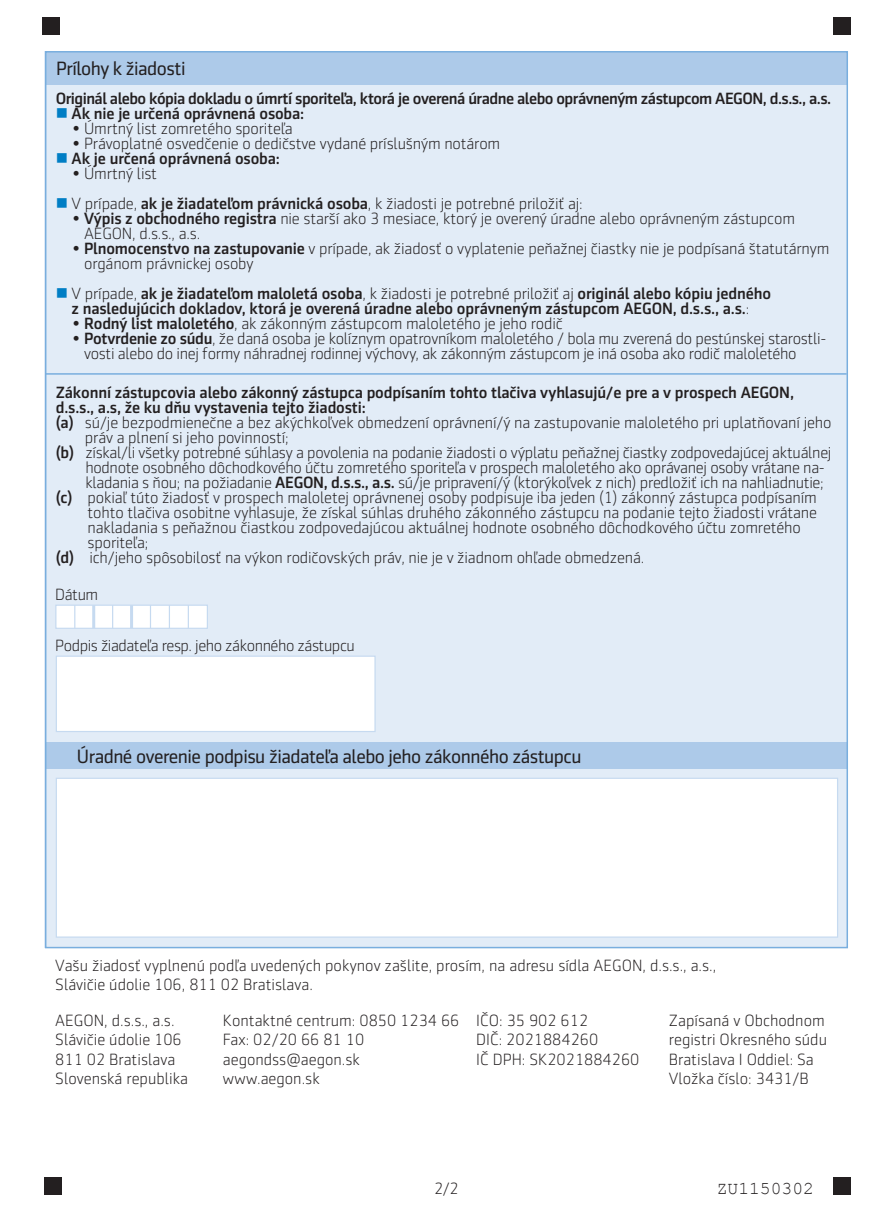
<style>
.page{position:relative;width:893px;height:1212px;background:#fff}
.page>*{position:absolute;margin:0;border:0;box-sizing:border-box;transform-origin:0 0}
.t1{font:19.5px "Sentico Sans DT";letter-spacing:-.025em;color:#231f20}
.t2{font:18px "Courier New";color:#231f20}
.t3{font:300 16.5px/19.5px "Sentico Sans DT";letter-spacing:-.01em;color:#231f20}
.t4{font:500 16.5px/15px "Sentico Sans DT";letter-spacing:-.01em;color:#231f20;text-align:center}
.t5{font:500 16.5px "Sentico Sans DT";letter-spacing:-.03em;color:#231f20}
.s1{color:#007ec5}
.s2{font-weight:500}
.s3{font-weight:300}
</style>
<div class="page">
<div style="left:45px;top:51px;width:802px;height:897px;background:#e2ecf7"></div>
<hr style="left:45px;top:373px;width:802px;height:2px;background:#79aede">
<div style="left:45px;top:52px;width:802px;height:33px;background:#adcae9"></div>
<div style="left:45px;top:742px;width:802px;height:27px;background:#adcae9"></div>
<div style="left:56px;top:656px;width:319px;height:75px;background:#fff"></div>
<div style="left:56px;top:655px;width:320px;height:77px;border:1px solid #c6daf0"></div>
<div style="left:56px;top:778px;width:782px;height:159px;background:#fff"></div>
<div style="left:56px;top:778px;width:782px;height:160px;border:1px solid #c6daf0"></div>
<div style="left:56px;top:605px;width:151px;height:23px;background:#fff"></div>
<div style="left:55px;top:605px;width:153px;height:24px;border:1px solid #c6daf0"></div>
<svg style="left:74px;top:605px;width:1px;height:23px"></svg>
<hr style="left:92px;top:605px;width:3px;height:23px;background:#c6daf0">
<svg style="left:112px;top:605px;width:1px;height:23px"></svg>
<hr style="left:130px;top:605px;width:3px;height:23px;background:#c6daf0">
<svg style="left:150px;top:605px;width:1px;height:23px"></svg>
<svg style="left:169px;top:605px;width:1px;height:23px"></svg>
<svg style="left:188px;top:605px;width:1px;height:23px"></svg>
<div style="left:833px;top:1178px;width:17px;height:17px;background:#231f20"></div>
<div style="left:44px;top:1178px;width:17px;height:17px;background:#231f20"></div>
<div style="left:833px;top:17px;width:17px;height:17px;background:#231f20"></div>
<div style="left:43px;top:17px;width:17px;height:17px;background:#231f20"></div>
<p class="t1" style="left:56px;top:61px;width:131px">Prílohy k žiadosti</p>
<p class="t5" style="left:56px;top:93px;width:777px">Originál alebo kópia dokladu o úmrtí sporiteľa, ktorá je overená úradne alebo oprávneným zástupcom AEGON, d.s.s., a.s.</p>
<p class="t4" style="left:56px;top:107px;width:250px"><span class="s1">■</span> Ak nie je určená oprávnená osoba:</p>
<p class="t3" style="left:72px;top:120px;width:222px">• Úmrtný list zomretého sporiteľa</p>
<p class="t3" style="left:72px;top:135px;width:430px">• Právoplatné osvedčenie o dedičstve vydané príslušným notárom</p>
<p class="t4" style="left:56px;top:152px;width:226px"><span class="s1">■</span> Ak je určená oprávnená osoba:</p>
<p class="t3" style="left:72px;top:165px;width:86px">• Úmrtný list</p>
<p class="t3" style="left:56px;top:195px;width:528px"><span class="s1">■</span> V prípade, <span class="s2">ak je žiadateľom právnická osoba</span>, k žiadosti je potrebné priložiť aj:</p>
<p class="t3" style="left:84px;top:213px;width:712px;line-height:15px;text-indent:-12px">• <span class="s2">Výpis z obchodného registra</span> nie starší ako 3 mesiace, ktorý je overený úradne alebo oprávneným zástupcom<br>AEGON, d.s.s., a.s.</p>
<p class="t3" style="left:84px;top:243px;width:747px;line-height:15px;text-indent:-12px">• <span class="s2">Plnomocenstvo na zastupovanie</span> v prípade, ak žiadosť o vyplatenie peňažnej čiastky nie je podpísaná štatutárnym orgánom právnickej osoby</p>
<p class="t4" style="left:56px;top:287px;width:717px"><span class="s1">■</span> <span class="s3">V prípade,</span> ak je žiadateľom maloletá osoba<span class="s3">, k žiadosti je potrebné priložiť aj</span> originál alebo kópiu jedného z nasledujúcich dokladov, ktorá je overená úradne alebo oprávneným zástupcom AEGON, d.s.s., a.s.<span class="s3">:</span></p>
<p class="t3" style="left:72px;top:315px;width:492px">• <span class="s2">Rodný list maloletého</span>, ak zákonným zástupcom maloletého je jeho rodič</p>
<p class="t3" style="left:84px;top:333px;width:744px;line-height:15px;text-indent:-12px">• <span class="s2">Potvrdenie zo súdu</span>, že daná osoba je kolíznym opatrovníkom maloletého / bola mu zverená do pestúnskej starostli&shy;vosti alebo do inej formy náhradnej rodinnej výchovy, ak zákonným zástupcom je iná osoba ako rodič maloletého</p>
<p class="t4" style="left:56px;top:386px;width:740px">Zákonní zástupcovia alebo zákonný zástupca podpísaním tohto tlačiva vyhlasujú/e pre a v prospech AEGON,</p>
<p class="t4" style="left:56px;top:401px;width:312px">d.s.s., a.s, že ku dňu vystavenia tejto žiadosti:</p>
<p class="t3" style="left:56px;top:413px;width:777px"><span class="s2">(a)</span> sú/je bezpodmienečne a bez akýchkoľvek obmedzení oprávnení/ý na zastupovanie maloletého pri uplatňovaní jeho</p>
<p class="t3" style="left:85px;top:428px;width:205px">práv a plnení si jeho povinností;</p>
<p class="t3" style="left:56px;top:443px;width:777px"><span class="s2">(b)</span> získal/li všetky potrebné súhlasy a povolenia na podanie žiadosti o výplatu peňažnej čiastky zodpovedajúcej aktuálnej</p>
<p class="t3" style="left:85px;top:458px;width:741px">hodnote osobného dôchodkového účtu zomretého sporiteľa v prospech maloletého ako oprávanej osoby vrátane na-</p>
<p class="t3" style="left:85px;top:473px;width:740px">kladania s ňou; na požiadanie <span class="s2">AEGON, d.s.s., a.s.</span> sú/je pripravení/ý (ktorýkoľvek z nich) predložiť ich na nahliadnutie;</p>
<p class="t3" style="left:56px;top:488px;width:762px"><span class="s2">(c)</span> pokiaľ túto žiadosť v prospech maloletej oprávnenej osoby podpisuje iba jeden (1) zákonný zástupca podpísaním</p>
<p class="t3" style="left:88px;top:503px;width:731px">tohto tlačiva osobitne vyhlasuje, že získal súhlas druhého zákonného zástupcu na podanie tejto žiadosti vrátane</p>
<p class="t3" style="left:88px;top:518px;width:715px">nakladania s peňažnou čiastkou zodpovedajúcou aktuálnej hodnote osobného dôchodkového účtu zomretého</p>
<p class="t3" style="left:88px;top:533px;width:62px">sporiteľa;</p>
<p class="t3" style="left:56px;top:548px;width:590px"><span class="s2">(d)</span> ich/jeho spôsobilosť na výkon rodičovských práv, nie je v žiadnom ohľade obmedzená.</p>
<p class="t3" style="left:55px;top:586px;width:45px">Dátum</p>
<p class="t3" style="left:55px;top:637px;width:301px">Podpis žiadateľa resp. jeho zákonného zástupcu</p>
<p class="t1" style="left:77px;top:749px;width:506px">Úradné overenie podpisu žiadateľa alebo jeho zákonného zástupcu</p>
<p class="t3" style="left:55px;top:956px;width:663px">Vašu žiadosť vyplnenú podľa uvedených pokynov zašlite, prosím, na adresu sídla AEGON, d.s.s., a.s.,<br>Slávičie údolie 106, 811 02 Bratislava.</p>
<p class="t3" style="left:55px;top:1011px;width:134px">AEGON, d.s.s., a.s.<br>Slávičie údolie 106<br>811 02 Bratislava<br>Slovenská republika</p>
<p class="t3" style="left:223px;top:1011px;width:238px">Kontaktné centrum: 0850 1234 66<br>Fax: 02/20 66 81 10 aegondss@aegon.sk www.aegon.sk</p>
<p class="t3" style="left:476px;top:1011px;width:165px">IČO: 35 902 612<br>DIČ: 2021884260<br>IČ DPH: SK2021884260</p>
<p class="t3" style="left:669px;top:1011px;width:160px">Zapísaná v Obchodnom registri Okresného súdu<br>Bratislava I Oddiel: Sa<br>Vložka číslo: 3431/B</p>
<p class="t3" style="left:434px;top:1180px;width:26px">2/2</p>
<p class="t2" style="left:717px;top:1178px;width:99px">ZU1150302</p>
</div>
